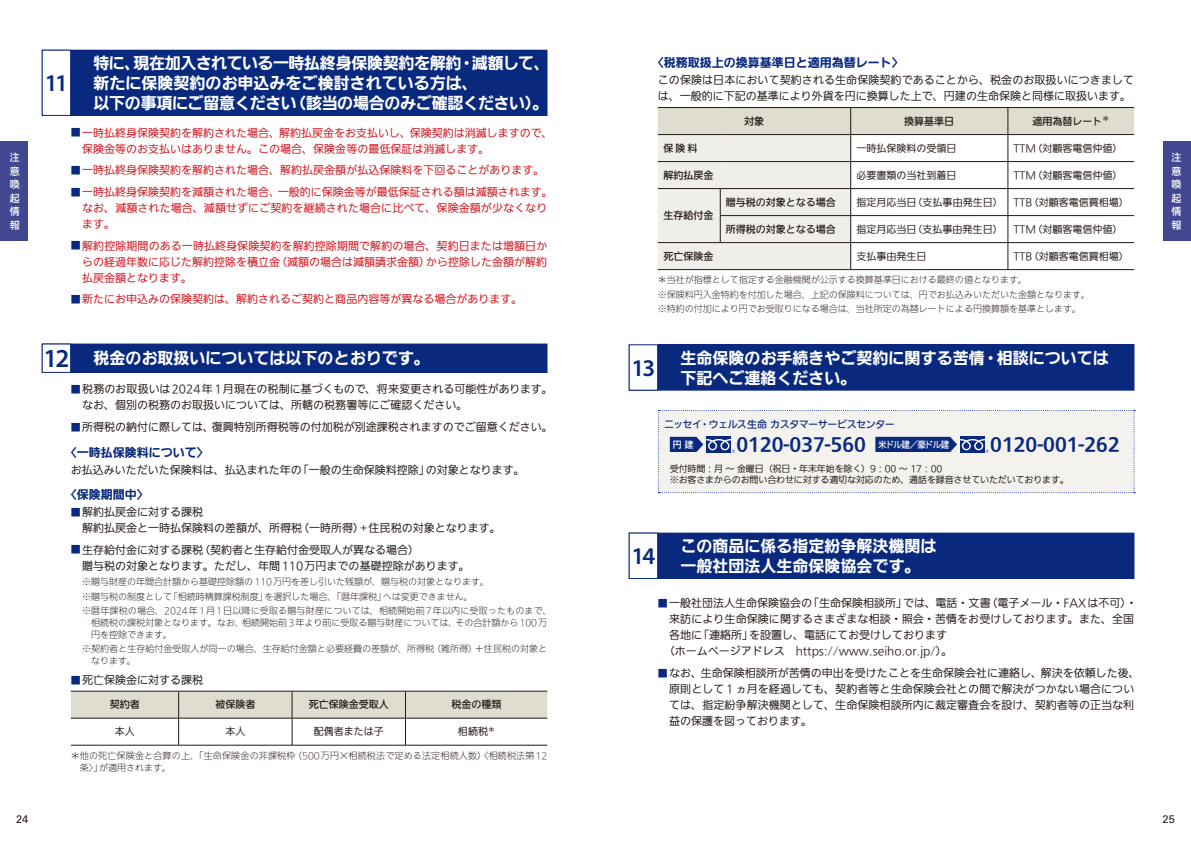
<style>
.page{position:relative;width:1191px;height:842px;background:#fff}
.page>*{position:absolute;margin:0;border:0;box-sizing:border-box;transform-origin:0 0}
.t1{font:600 24px "Myriad Pro";color:#09297f}
.t2{font:700 18px "Iwa UD Go Dsp Pro";color:#09297f}
.t3{font:700 16px/20px "Iwa UD Go Dsp Pro";color:#fff}
.t4{font:700 12px "Iwa UD Go Dsp Pro";color:#09297f}
.t5{font:100 11px/16px "Iwa UD Go Hon Pro";color:#231916}
.t6{font:100 11px/16px "Iwa UD Go Hon Pro";color:#d1131c}
.t7{font:11px "Univers LT Pro 55 Roman";color:#231916}
.t8{font:100 10px "Iwa UD Go Hon Pro";color:#231916}
.t9{font:500 10px "Iwa UD Go Hon Pro";color:#231916}
.t10{font:500 10px "Iwa UD Go Hon Pro";letter-spacing:-.045em;color:#09297f}
.t11{font:500 10px/13.5px "Iwa UD Go Dsp Pro";color:#fff;text-align:justify}
.t12{font:300 9px/14.1px "Iwa UD Go Hon Pro";color:#231916}
.t13{font:100 9px/11.8px "Iwa UD Go Hon Pro";letter-spacing:-.015em;color:#231916}
.t14{font:300 9px/12px "Iwa UD Go Hon Pro";letter-spacing:.02em;color:#231916}
.t15{font:500 9px "Iwa UD Go Hon Pro";color:#fff}
.s1{font-family:"Iwa UD Go Dsp Pro";font-weight:700;font-size:10px;color:#09297f}
.s2{font-family:"Myriad Pro";font-weight:600;font-size:26px;color:#09297f}
</style>
<div class="page">
<div style="left:0;top:142px;width:28px;height:99px;background:#414791"></div>
<div style="left:1162px;top:142px;width:29px;height:99px;background:#414791"></div>
<div style="left:42px;top:50px;width:505px;height:65px;background:#09297f"></div>
<div style="left:42px;top:50px;width:505px;height:66px;border:1px solid #09297f"></div>
<div style="left:42px;top:50px;width:29px;height:65px;background:#fff"></div>
<div style="left:42px;top:50px;width:29px;height:66px;border:1px solid #09297f"></div>
<div style="left:42px;top:344px;width:505px;height:28px;background:#09297f"></div>
<div style="left:42px;top:344px;width:505px;height:29px;border:1px solid #09297f"></div>
<div style="left:42px;top:344px;width:29px;height:28px;background:#fff"></div>
<div style="left:42px;top:344px;width:29px;height:29px;border:1px solid #09297f"></div>
<hr style="left:71px;top:745px;width:108px;height:1px;background:#231916">
<hr style="left:179px;top:745px;width:113px;height:1px;background:#231916">
<hr style="left:292px;top:745px;width:113px;height:1px;background:#231916">
<hr style="left:405px;top:745px;width:142px;height:1px;background:#231916">
<svg style="left:71px;top:692px;width:476px;height:53px"></svg>
<hr style="left:71px;top:691px;width:108px;height:1px;background:#231916">
<hr style="left:179px;top:691px;width:113px;height:1px;background:#231916">
<hr style="left:292px;top:691px;width:113px;height:1px;background:#231916">
<hr style="left:405px;top:691px;width:142px;height:1px;background:#231916">
<hr style="left:71px;top:718px;width:108px;height:1px;background:#231916">
<hr style="left:179px;top:718px;width:113px;height:1px;background:#231916">
<hr style="left:292px;top:718px;width:113px;height:1px;background:#231916">
<hr style="left:405px;top:718px;width:142px;height:1px;background:#231916">
<hr style="left:658px;top:107px;width:62px;height:1px;background:#231916">
<hr style="left:720px;top:107px;width:130px;height:1px;background:#231916">
<hr style="left:850px;top:107px;width:158px;height:1px;background:#231916">
<hr style="left:1008px;top:107px;width:126px;height:1px;background:#231916">
<svg style="left:658px;top:108px;width:476px;height:162px"></svg>
<div style="left:629px;top:345px;width:505px;height:45px;background:#09297f"></div>
<div style="left:629px;top:344px;width:505px;height:46px;border:1px solid #09297f"></div>
<div style="left:629px;top:345px;width:28px;height:45px;background:#fff"></div>
<div style="left:629px;top:344px;width:29px;height:46px;border:1px solid #09297f"></div>
<svg style="left:658px;top:410px;width:477px;height:83px;background:#e2e4e6"></svg>
<div style="left:629px;top:533px;width:505px;height:45px;background:#09297f"></div>
<div style="left:629px;top:533px;width:505px;height:46px;border:1px solid #09297f"></div>
<div style="left:629px;top:533px;width:28px;height:45px;background:#fff"></div>
<div style="left:629px;top:533px;width:29px;height:46px;border:1px solid #09297f"></div>
<h3 class="t3" style="left:93px;top:53px;width:458px">特に、現在加入されている一時払終身保険契約を解約・減額して、新たに保険契約のお申込みをご検討されている方は、<br>以下の事項にご留意ください（該当の場合のみご確認ください）。</h3>
<p class="t4" style="left:652px;top:54px;width:253px">〈税務取扱上の換算基準日と適用為替レート〉</p>
<p class="t5" style="left:658px;top:73px;width:478px">この保険は日本において契約される生命保険契約であることから、税金のお取扱いにつきましては、一般的に下記の基準により外貨を円に換算した上で、円建の生命保険と同様に取扱います。</p>
<p class="t9" style="left:744px;top:114px;width:21px">対象</p>
<p class="t9" style="left:904px;top:114px;width:51px">換算基準日</p>
<p class="t9" style="left:1032px;top:114px;width:78px">適用為替レート<sup>＊</sup></p>
<p class="t9" style="left:663px;top:141px;width:35px">保険料</p>
<p class="t8" style="left:856px;top:141px;width:101px">一時払保険料の受領日</p>
<p class="t8" style="left:1013px;top:141px;width:110px">TTM（対顧客電信仲値）</p>
<p class="t9" style="left:663px;top:168px;width:51px">解約払戻金</p>
<p class="t8" style="left:856px;top:168px;width:101px">必要書類の当社到着日</p>
<p class="t8" style="left:1013px;top:168px;width:110px">TTM（対顧客電信仲値）</p>
<p class="t9" style="left:663px;top:208px;width:51px">生存給付金</p>
<h1 class="t1" style="left:45px;top:68px;width:25px">11</h1>
<p class="t6" style="left:82px;top:125px;width:472px;text-indent:-11px"><span class="s1">■</span> 一時払終身保険契約を解約された場合、解約払戻金をお支払いし、保険契約は消滅しますので、保険金等のお支払いはありません。この場合、保険金等の最低保証は消滅します。</p>
<p class="t6" style="left:71px;top:163px;width:475px"><span class="s1">■</span>一時払終身保険契約を解約された場合、解約払戻金額が払込保険料を下回ることがあります。</p>
<p class="t6" style="left:82px;top:184px;width:472px;text-indent:-11px"><span class="s1">■</span> 一時払終身保険契約を減額された場合、一般的に保険金等が最低保証される額は減額されます。なお、減額された場合、減額せずにご契約を継続された場合に比べて、保険金額が少なくなります。</p>
<p class="t6" style="left:82px;top:238px;width:466px;text-align:justify;text-indent:-11px"><span class="s1">■</span> 解約控除期間のある一時払終身保険契約を解約控除期間で解約の場合、契約日または増額日からの経過年数に応じた解約控除を積立金（減額の場合は減額請求金額）から控除した金額が解約払戻金額となります。</p>
<p class="t6" style="left:71px;top:292px;width:453px"><span class="s1">■</span>新たにお申込みの保険契約は、解約されるご契約と商品内容等が異なる場合があります。</p>
<p class="t11" style="left:10px;top:151px;width:11px">注意喚起情報</p>
<p class="t11" style="left:1171px;top:151px;width:11px">注意喚起情報</p>
<p class="t9" style="left:726px;top:195px;width:111px">贈与税の対象となる場合</p>
<p class="t8" style="left:856px;top:195px;width:274px">指定月応当日（支払事由発生日） TTB（対顧客電信買相場）</p>
<p class="t9" style="left:726px;top:222px;width:111px">所得税の対象となる場合</p>
<p class="t8" style="left:856px;top:222px;width:267px">指定月応当日（支払事由発生日） TTM（対顧客電信仲値）</p>
<p class="t9" style="left:663px;top:249px;width:51px">死亡保険金</p>
<p class="t8" style="left:856px;top:249px;width:71px">支払事由発生日</p>
<p class="t8" style="left:1013px;top:249px;width:117px">TTB（対顧客電信買相場）</p>
<p class="t12" style="left:658px;top:273px;width:433px">＊当社が指標として指定する金融機関が公示する換算基準日における最終の値となります。<br>※保険料円入金特約を付加した場合、上記の保険料については、円でお払込みいただいた金額となります。※特約の付加により円でお受取りになる場合は、当社所定の為替レートによる円換算額を基準とします。</p>
<h3 class="t3" style="left:631px;top:348px;width:479px;text-indent:49px">生命保険のお手続きやご契約に関する苦情・相談については<br><sup>13</sup> 下記へご連絡ください。</h3>
<h3 class="t3" style="left:44px;top:349px;width:388px"><span class="s2">12</span> 税金のお取扱いについては以下のとおりです。</h3>
<p class="t5" style="left:82px;top:382px;width:472px;text-indent:-11px"><span class="s1">■</span> 税務のお取扱いは2024年1月現在の税制に基づくもので、将来変更される可能性があります。なお、個別の税務のお取扱いについては、所轄の税務署等にご確認ください。</p>
<p class="t5" style="left:71px;top:420px;width:483px"><span class="s1">■</span> 所得税の納付に際しては、復興特別所得税等の付加税が別途課税されますのでご留意ください。</p>
<p class="t4" style="left:65px;top:443px;width:145px">〈一時払保険料について〉</p>
<p class="t5" style="left:71px;top:462px;width:455px">お払込みいただいた保険料は、払込まれた年の「一般の生命保険料控除」の対象となります。</p>
<p class="t4" style="left:65px;top:486px;width:85px">〈保険期間中〉</p>
<p class="t5" style="left:82px;top:505px;width:420px;text-indent:-11px"><span class="s1">■</span>解約払戻金に対する課税<br>解約払戻金と一時払保険料の差額が、所得税（一時所得）+住民税の対象となります。</p>
<p class="t5" style="left:82px;top:542px;width:389px;text-indent:-11px"><span class="s1">■</span>生存給付金に対する課税（契約者と生存給付金受取人が異なる場合）<br>贈与税の対象となります。ただし、年間110万円までの基礎控除があります。</p>
<p class="t12" style="left:82px;top:575px;width:471px">※贈与財産の年間合計額から基礎控除額の110万円を差し引いた残額が、贈与税の対象となります。<br>※贈与税の制度として「相続時精算課税制度」を選択した場合、「暦年課税」へは変更できません。<br>※ 暦年課税の場合、2024年1月1日以降に受取る贈与財産については、相続開始前7年以内に受取ったものまで、</p>
<p class="t12" style="left:91px;top:617px;width:457px;line-height:12px">相続税の課税対象となります。なお、相続開始前3年より前に受取る贈与財産については、その合計額から100万円を控除できます。</p>
<p class="t12" style="left:91px;top:643px;width:457px;line-height:12px;text-indent:-9px">※ 契約者と生存給付金受取人が同一の場合、生存給付金額と必要経費の差額が、所得税（雑所得）＋住民税の対象となります。</p>
<p class="t5" style="left:71px;top:672px;width:134px"><span class="s1">■</span>死亡保険金に対する課税</p>
<p class="t9" style="left:110px;top:697px;width:32px">契約者</p>
<p class="t9" style="left:215px;top:697px;width:41px">被保険者</p>
<p class="t9" style="left:309px;top:697px;width:81px">死亡保険金受取人</p>
<p class="t9" style="left:451px;top:697px;width:51px">税金の種類</p>
<p class="t8" style="left:115px;top:725px;width:21px">本人</p>
<p class="t8" style="left:225px;top:725px;width:21px">本人</p>
<p class="t8" style="left:314px;top:725px;width:71px">配偶者または子</p>
<p class="t8" style="left:458px;top:725px;width:38px">相続税<sup>＊</sup></p>
<p class="t14" style="left:80px;top:750px;width:469px;text-indent:-9px">＊ 他の死亡保険金と合算の上、「生命保険金の非課税枠（500万円×相続税法で定める法定相続人数）〈相続税法第12条〉」が適用されます。</p>
<p class="t10" style="left:664px;top:417px;width:232px">ニッセイ・ウェルス生命 カスタマーサービスセンター</p>
<p class="t15" style="left:673px;top:438px;width:22px">円 建</p>
<h2 class="t2" style="left:736px;top:431px;width:214px">0120-037-560 <sup>米ドル建／豪ドル建</sup></h2>
<h2 class="t2" style="left:990px;top:431px;width:131px">0120-001-262</h2>
<p class="t13" style="left:670px;top:463px;width:401px">受付時間：月 ～ 金曜日（祝日・年末年始を除く）9：00 ～ 17：00<br>※お客さまからのお問い合わせに対する適切な対応のため、通話を録音させていただいております。</p>
<h3 class="t3" style="left:631px;top:536px;width:307px;text-indent:49px">この商品に係る指定紛争解決機関は<br><sup>14</sup> 一般社団法人生命保険協会です。</h3>
<p class="t5" style="left:658px;top:596px;width:480px"><span class="s1">■</span> 一般社団法人生命保険協会の「生命保険相談所」では、電話・文書（電子メール・FAXは不可）・</p>
<p class="t5" style="left:669px;top:612px;width:466px">来訪により生命保険に関するさまざまな相談・照会・苦情をお受けしております。また、全国</p>
<p class="t5" style="left:669px;top:628px;width:279px">各地に「連絡所」を設置し、電話にてお受けしております</p>
<p class="t5" style="left:663px;top:644px;width:290px">（ホームページアドレス　https://www.seiho.or.jp/）。</p>
<p class="t5" style="left:669px;top:665px;width:472px;text-indent:-11px"><span class="s1">■</span> なお、生命保険相談所が苦情の申出を受けたことを生命保険会社に連絡し、解決を依頼した後、原則として１ヵ月を経過しても、契約者等と生命保険会社との間で解決がつかない場合については、指定紛争解決機関として、生命保険相談所内に裁定審査会を設け、契約者等の正当な利益の保護を図っております。</p>
<p class="t7" style="left:16px;top:812px;width:14px">24</p>
<p class="t7" style="left:1162px;top:812px;width:14px">25</p>
</div>
